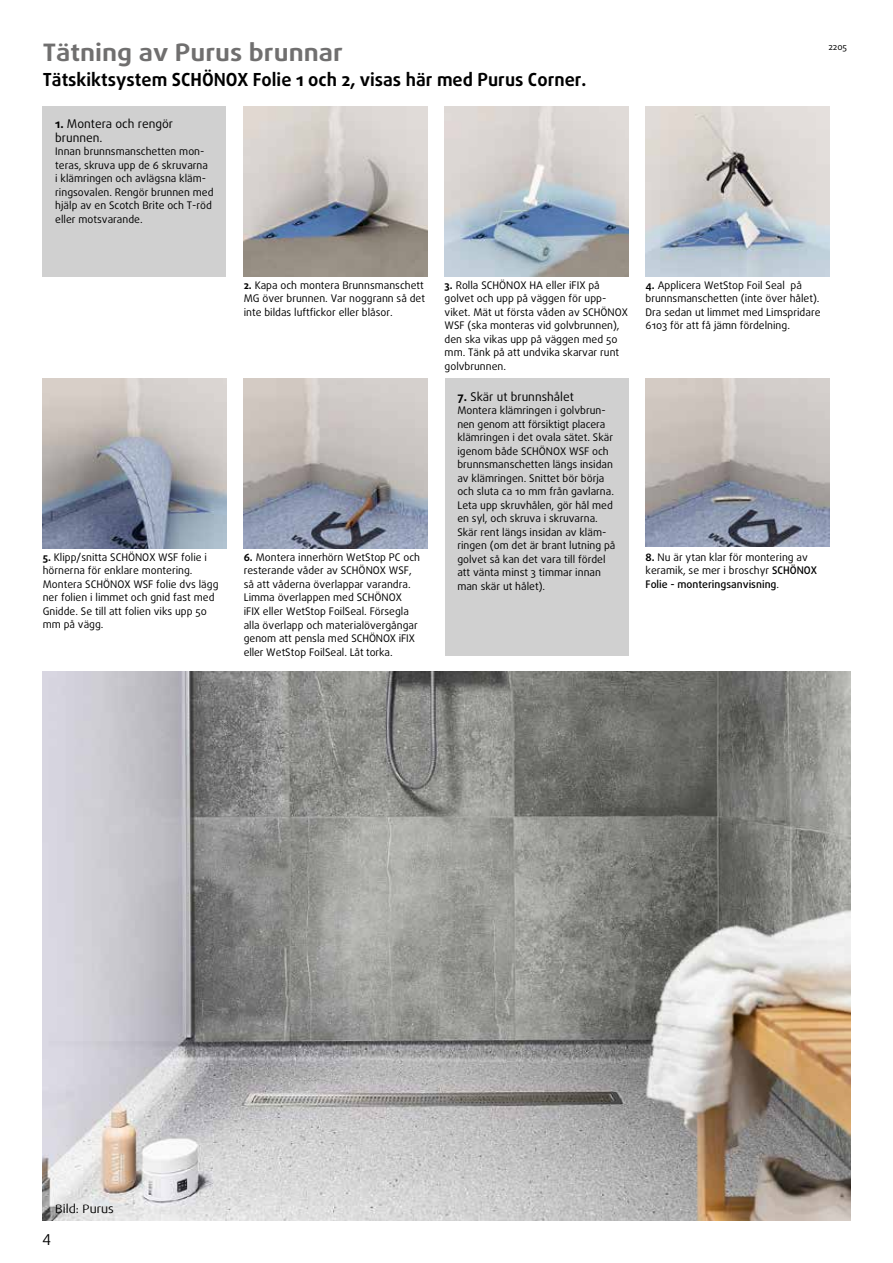
<style>
.page{position:relative;width:893px;height:1263px;background:#fff}
.page>*{position:absolute;margin:0;border:0;box-sizing:border-box;transform-origin:0 0}
.t1{font:700 24px "Daxline Pro";color:#706f6f;scale:1.1 1}
.t2{font:700 18px "Daxline Pro";color:#000}
.t3{font:15px "Daxline Pro";color:#000}
.t4{font:12px/13.5px "Daxline Pro";color:#000}
.t5{font:12px "Dax Wide";color:#000}
.t6{font:10.5px/13.5px "Daxline Pro";color:#000}
.t7{font:9px "Daxline Pro";color:#000}
.s1{font-weight:700}
.s2{font-weight:500}
</style>
<div class="page">
<img style="left:244px;top:378px;width:184px;height:170px">
<img style="left:43px;top:378px;width:184px;height:171px">
<img style="left:645px;top:378px;width:184px;height:168px">
<img style="left:445px;top:106px;width:183px;height:170px">
<img style="left:645px;top:106px;width:184px;height:170px">
<img style="left:244px;top:106px;width:184px;height:170px">
<img style="left:43px;top:672px;width:807px;height:548px">
<div style="left:43px;top:106px;width:183px;height:170px;background:#d0d0d0"></div>
<div style="left:445px;top:378px;width:183px;height:277px;background:#d0d0d0"></div>
<h1 class="t1" style="left:43px;top:37px;width:274px">Tätning av Purus brunnar</h1>
<h2 class="t2" style="left:43px;top:68px;width:545px">Tätskiktsystem SCHÖNOX Folie 1 och 2, visas här med Purus Corner.</h2>
<p class="t4" style="left:55px;top:117px;width:119px"><span class="s1">1.</span> Montera och rengör brunnen.</p>
<p class="t6" style="left:55px;top:145px;width:160px">Innan brunnsmanschetten mon&shy;teras, skruva upp de 6 skruvarna<br>i klämringen och avlägsna kläm&shy;ringsovalen. Rengör brunnen med hjälp av en Scotch Brite och T-röd eller motsvarande.</p>
<p class="t7" style="left:828px;top:40px;width:20px">2205</p>
<p class="t6" style="left:244px;top:278px;width:183px;text-align:justify"><span class="s1">2.</span> Kapa och montera Brunnsmanschett MG över brunnen. Var noggrann så det inte bildas luftfickor eller blåsor.</p>
<p class="t6" style="left:445px;top:278px;width:185px"><span class="s1">3.</span> Rolla SCHÖNOX HA eller iFIX på golvet och upp på väggen för upp&shy;viket. Mät ut första våden av SCHÖNOX<br>WSF (ska monteras vid golvbrunnen), den ska vikas upp på väggen med 50 mm. Tänk på att undvika skarvar runt golvbrunnen.</p>
<p class="t6" style="left:645px;top:278px;width:176px"><span class="s1">4.</span> Applicera WetStop Foil Seal på brunnsmanschetten (inte över hålet).<br>Dra sedan ut limmet med Limspridare 6103 för att få jämn fördelning.</p>
<p class="t4" style="left:457px;top:390px;width:118px"><span class="s1">7.</span> Skär ut brunnshålet</p>
<p class="t6" style="left:457px;top:404px;width:160px">Montera klämringen i golvbrun&shy;nen genom att försiktigt placera klämringen i det ovala sätet. Skär igenom både SCHÖNOX WSF och brunnsmanschetten längs insidan av klämringen. Snittet bör börja och sluta ca 10 mm från gavlarna.<br>Leta upp skruvhålen, gör hål med en syl, och skruva i skruvarna.<br>Skär rent längs insidan av kläm&shy;ringen (om det är brant lutning på golvet så kan det vara till fördel att vänta minst 3 timmar innan man skär ut hålet).</p>
<p class="t6" style="left:43px;top:550px;width:177px"><span class="s1">5.</span> Klipp/snitta SCHÖNOX WSF folie i hörnerna för enklare montering.<br>Montera SCHÖNOX WSF folie dvs lägg ner folien i limmet och gnid fast med<br>Gnidde. Se till att folien viks upp 50 mm på vägg.</p>
<p class="t6" style="left:244px;top:551px;width:178px"><span class="s1">6.</span> Montera innerhörn WetStop PC och resterande våder av SCHÖNOX WSF, så att våderna överlappar varandra.<br>Limma överlappen med SCHÖNOX iFIX eller WetStop FoilSeal. Försegla alla överlapp och materialövergångar genom att pensla med SCHÖNOX iFIX eller WetStop FoilSeal. Låt torka.</p>
<p class="t6" style="left:645px;top:550px;width:173px"><span class="s1">8.</span> Nu är ytan klar för montering av keramik, se mer i broschyr <span class="s2">SCHÖNOX<br>Folie - monteringsanvisning</span>.</p>
<p class="t5" style="left:55px;top:1202px;width:60px">Bild: Purus</p>
<h3 class="t3" style="left:43px;top:1229px;width:10px">4</h3>
</div>
